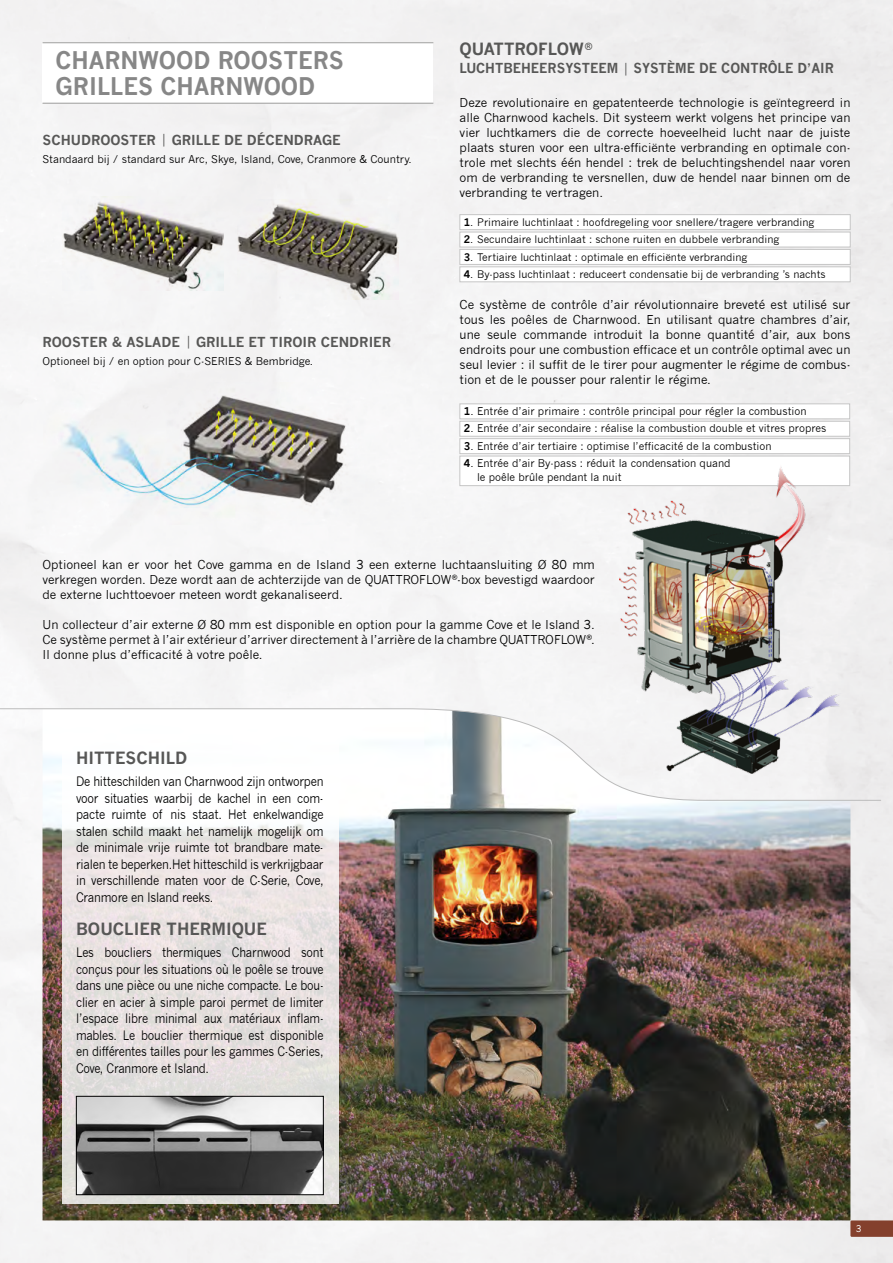
<style>
.page{position:relative;width:893px;height:1263px;background:#f3f3f3}
.page>*{position:absolute;margin:0;border:0;box-sizing:border-box;transform-origin:0 0}
.t1{font:700 23.85px "News Gothic";color:#878787}
.t2{font:700 16.5px "News Gothic";color:#575756}
.t3{font:700 13.5px "News Gothic";color:#575756}
.t4{font:12.75px/16.5px "News Gothic";letter-spacing:-.02em;color:#000;text-align:justify;scale:.9 1}
.t5{font:12.75px/16.5px "News Gothic";letter-spacing:-.02em;color:#000;text-align:justify;scale:.89 1}
.t6{font:12px/15px "News Gothic";color:#000;text-align:justify}
.t7{font:10.5px "News Gothic";color:#000}
.t8{font:10.2px "News Gothic";color:#000}
.t9{font:9px "News Gothic";color:#fff}
.s1{font-weight:400}
.s2{font-weight:700}
</style>
<div class="page">
<img style="left:43px;top:383px;width:350px;height:142px">
<img style="left:62px;top:197px;width:161px;height:94px">
<img style="left:237px;top:200px;width:161px;height:100px">
<div style="left:460px;top:267px;width:390px;height:15px;background:#fff;border:1px solid #c6c6c6"></div>
<div style="left:460px;top:249px;width:390px;height:16px;background:#fff;border:1px solid #c6c6c6"></div>
<div style="left:460px;top:232px;width:390px;height:15px;background:#fff;border:1px solid #c6c6c6"></div>
<div style="left:460px;top:214px;width:390px;height:16px;background:#fff;border:1px solid #c6c6c6"></div>
<div style="left:460px;top:456px;width:390px;height:30px;background:#fff;border:1px solid #c6c6c6"></div>
<div style="left:460px;top:438px;width:390px;height:16px;background:#fff;border:1px solid #c6c6c6"></div>
<div style="left:460px;top:421px;width:390px;height:15px;background:#fff;border:1px solid #c6c6c6"></div>
<div style="left:460px;top:404px;width:390px;height:15px;background:#fff;border:1px solid #c6c6c6"></div>
<svg style="left:850px;top:1220px;width:43px;height:17px"></svg>
<img style="left:43px;top:801px;width:807px;height:419px">
<div style="left:43px;top:43px;width:390px;height:60px;background:#fff"></div>
<hr style="left:43px;top:103px;width:390px;height:1px;background:#9d9d9c">
<hr style="left:43px;top:42px;width:390px;height:1px;background:#9d9d9c">
<img style="left:620px;top:467px;width:228px;height:241px">
<svg style="left:0;top:708px;width:882px;height:93px"></svg>
<svg style="left:62px;top:733px;width:276px;height:470px;fill:#ece4e3"></svg>
<img style="left:78px;top:1098px;width:244px;height:95px">
<div style="left:76px;top:1096px;width:248px;height:99px;border:1px solid #000"></div>
<p class="t1" style="left:56px;top:45px;width:290px">CHARNWOOD ROOSTERS</p>
<p class="t1" style="left:56px;top:72px;width:261px">GRILLES CHARNWOOD</p>
<p class="t3" style="left:43px;top:131px;width:300px">SCHUDROOSTER <span class="s1">|</span> GRILLE DE DÉCENDRAGE</p>
<p class="t7" style="left:43px;top:153px;width:371px">Standaard bij / standard sur Arc, Skye, Island, Cove, Cranmore &amp; Country.</p>
<p class="t3" style="left:43px;top:334px;width:350px">ROOSTER &amp; ASLADE <span class="s1">|</span> GRILLE ET TIROIR CENDRIER</p>
<p class="t7" style="left:43px;top:355px;width:272px">Optioneel bij / en option pour C-SERIES &amp; Bembridge.</p>
<p class="t2" style="left:460px;top:39px;width:134px">QUATTROFLOW <sup>®</sup></p>
<p class="t3" style="left:460px;top:60px;width:376px">LUCHTBEHEERSYSTEEM <span class="s1">|</span> SYSTÈME DE CONTRÔLE D’AIR</p>
<p class="t6" style="left:460px;top:95px;width:392px">Deze revolutionaire en gepatenteerde technologie is geïntegreerd in alle Charnwood kachels. Dit systeem werkt volgens het principe van vier luchtkamers die de correcte hoeveelheid lucht naar de juiste plaats sturen voor een ultra-efficiënte verbranding en optimale con&shy;trole met slechts één hendel : trek de beluchtingshendel naar voren om de verbranding te versnellen, duw de hendel naar binnen om de verbranding te vertragen.</p>
<p class="t8" style="left:464px;top:216px;width:352px"><span class="s2">1</span>. Primaire luchtinlaat : hoofdregeling voor snellere/tragere verbranding</p>
<p class="t8" style="left:464px;top:234px;width:317px"><span class="s2">2</span>. Secundaire luchtinlaat : schone ruiten en dubbele verbranding</p>
<p class="t8" style="left:464px;top:251px;width:285px"><span class="s2">3</span>. Tertiaire luchtinlaat : optimale en efficiënte verbranding</p>
<p class="t8" style="left:464px;top:269px;width:363px"><span class="s2">4</span>. By-pass luchtinlaat : reduceert condensatie bij de verbranding ’s nachts</p>
<p class="t6" style="left:460px;top:297px;width:392px">Ce système de contrôle d’air révolutionnaire breveté est utilisé sur tous les poêles de Charnwood. En utilisant quatre chambres d’air, une seule commande introduit la bonne quantité d’air, aux bons endroits pour une combustion efficace et un contrôle optimal avec un seul levier : il suffit de le tirer pour augmenter le régime de combus&shy;tion et de le pousser pour ralentir le régime.</p>
<p class="t7" style="left:464px;top:405px;width:344px"><span class="s2">1</span>. Entrée d’air primaire : contrôle principal pour régler la combustion</p>
<p class="t7" style="left:464px;top:422px;width:364px"><span class="s2">2</span>. Entrée d’air secondaire : réalise la combustion double et vitres propres</p>
<p class="t7" style="left:464px;top:440px;width:309px"><span class="s2">3</span>. Entrée d’air tertiaire : optimise l’efficacité de la combustion</p>
<p class="t7" style="left:464px;top:457px;width:268px"><span class="s2">4</span>. Entrée d’air By-pass : réduit la condensation quand</p>
<p class="t7" style="left:477px;top:471px;width:146px">le poêle brûle pendant la nuit</p>
<p class="t6" style="left:43px;top:558px;width:554px">Optioneel kan er voor het Cove gamma en de Island 3 een externe luchtaansluiting Ø 80 mm verkregen worden. Deze wordt aan de achterzijde van de QUATTROFLOW<sup>®</sup>-box bevestigd waardoor de externe luchttoevoer meteen wordt gekanaliseerd.</p>
<p class="t6" style="left:43px;top:618px;width:554px">Un collecteur d’air externe Ø 80 mm est disponible en option pour la gamme Cove et le Island 3.<br>Ce système permet à l’air extérieur d’arriver directement à l’arrière de la chambre QUATTROFLOW<sup>®</sup>.<br>Il donne plus d’efficacité à votre poêle.</p>
<p class="t2" style="left:76px;top:747px;width:113px">HITTESCHILD</p>
<p class="t4" style="left:76px;top:773px;width:276px">De hitteschilden van Charnwood zijn ontworpen voor situaties waarbij de kachel in een com&shy;pacte ruimte of nis staat. Het enkelwandige stalen schild maakt het namelijk mogelijk om de minimale vrije ruimte tot brandbare mate&shy;rialen te beperken.Het hitteschild is verkrijgbaar in verschillende maten voor de C-Serie, Cove, Cranmore en Island reeks.</p>
<p class="t2" style="left:76px;top:918px;width:192px">BOUCLIER THERMIQUE</p>
<p class="t5" style="left:76px;top:944px;width:280px">Les boucliers thermiques Charnwood sont conçus pour les situations où le poêle se trouve dans une pièce ou une niche compacte. Le bou&shy;clier en acier à simple paroi permet de limiter l’espace libre minimal aux matériaux inflam&shy;mables. Le bouclier thermique est disponible en différentes tailles pour les gammes C-Series, Cove, Cranmore et Island.</p>
<p class="t9" style="left:856px;top:1223px;width:7px">3</p>
</div>
